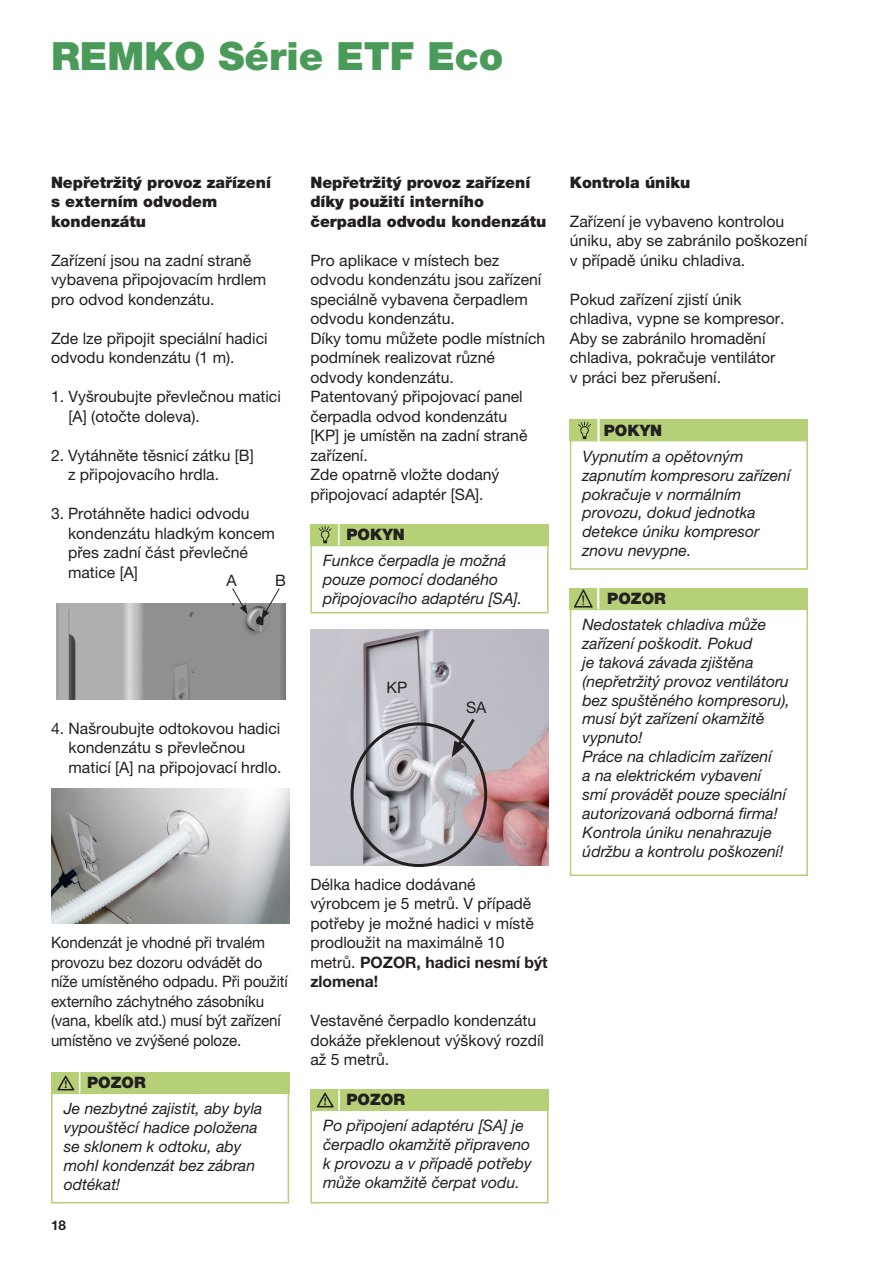
<style>
.page{position:relative;width:893px;height:1263px;background:#fff}
.page>*{position:absolute;margin:0;border:0;box-sizing:border-box;transform-origin:0 0}
.t1{font:900 39px "Helvetica Neue LT Pro";color:#4a9b5a}
.Základ{font:15.75px/19.5px "Helvetica Neue LT Pro";color:#231f20}
.Italic{font:italic 15.75px/18.9px "Helvetica Neue LT Pro";color:#231f20}
.Základ-2{font:15.75px/19.5px "Helvetica Neue LT Pro";color:#231f20;scale:.96 1}
.Nadpis_menší{font:900 15.75px/19.5px "Helvetica Neue LT Pro";color:#231f20}
.fließtext{font:900 15.75px "Helvetica Neue LT Pro";color:#231f20}
.Fließtext{font:900 15.75px "Helvetica Neue LT Pro";color:#231f20}
.fließtext_liste{font:15.75px "Helvetica Neue LT Pro";color:#231f20}
.t2{font:700 13.5px "Helvetica Neue LT Pro";color:#231f20}
.Inhalt{font:13.5px "Arial";color:#231f20}
.fließtext_liste-2{font:700 10.5px "Helvetica Neue LT Pro";color:#231f20}
.s1{font-weight:700}
</style>
<div class="page">
<div style="left:51px;top:1092px;width:238px;height:111px;border:2px solid #b5d077"></div>
<div style="left:51px;top:1072px;width:238px;height:21px;background:#b5d077"></div>
<svg style="left:57px;top:1072px;width:23px;height:21px"></svg>
<div style="left:310px;top:1109px;width:239px;height:94px;border:2px solid #b5d077"></div>
<div style="left:310px;top:1089px;width:239px;height:21px;background:#b5d077"></div>
<hr style="left:338px;top:1089px;width:2px;height:21px;background:#fff">
<svg style="left:317px;top:1092px;width:17px;height:15px"></svg>
<div style="left:310px;top:545px;width:239px;height:68px;border:2px solid #b5d077"></div>
<div style="left:310px;top:524px;width:239px;height:21px;background:#b5d077"></div>
<svg style="left:319px;top:526px;width:13px;height:17px"></svg>
<hr style="left:338px;top:524px;width:2px;height:21px;background:#fff">
<img style="left:56px;top:603px;width:230px;height:96px">
<svg style="left:232px;top:588px;width:15px;height:26px"></svg>
<svg style="left:261px;top:588px;width:19px;height:31px"></svg>
<img style="left:51px;top:788px;width:238px;height:135px">
<img style="left:310px;top:629px;width:239px;height:237px">
<svg style="left:452px;top:715px;width:26px;height:42px"></svg>
<div style="left:350px;top:722px;width:137px;height:145px;border:3px solid #231f20;border-radius:50%"></div>
<div style="left:570px;top:440px;width:238px;height:130px;border:2px solid #b5d077"></div>
<div style="left:570px;top:419px;width:238px;height:21px;background:#b5d077"></div>
<div style="left:597px;top:419px;width:3px;height:23px;border:2px solid #fff"></div>
<svg style="left:578px;top:421px;width:13px;height:18px"></svg>
<div style="left:570px;top:609px;width:238px;height:267px;border:2px solid #b5d077"></div>
<div style="left:570px;top:588px;width:238px;height:21px;background:#b5d077"></div>
<svg style="left:574px;top:589px;width:19px;height:19px"></svg>
<div style="left:597px;top:588px;width:2px;height:21px;border:2px solid #fff"></div>
<h1 class="t1" style="left:51px;top:33px;width:454px">REMKO Série ETF Eco</h1>
<p class="Nadpis_menší" style="left:51px;top:172px;width:221px">Nepřetržitý provoz zařízení s externím odvodem kondenzátu</p>
<p class="Základ" style="left:51px;top:250px;width:217px">Zařízení jsou na zadní straně vybavena připojovacím hrdlem pro odvod kondenzátu.</p>
<p class="Základ" style="left:51px;top:328px;width:218px">Zde lze připojit speciální hadici odvodu kondenzátu (1 m).</p>
<p class="Základ" style="left:69px;top:387px;width:214px;text-indent:-18px">1. Vyšroubujte převlečnou matici [A] (otočte doleva).</p>
<p class="Základ" style="left:68px;top:445px;width:187px;text-indent:-17px">2. Vytáhněte těsnicí zátku [B] z připojovacího hrdla.</p>
<p class="Základ" style="left:68px;top:504px;width:208px;text-indent:-17px">3. Protáhněte hadici odvodu kondenzátu hladkým koncem přes zadní část převlečné matice [A]</p>
<p class="fließtext_liste" style="left:227px;top:571px;width:12px">A</p>
<p class="fließtext_liste" style="left:275px;top:571px;width:12px">B</p>
<p class="Nadpis_menší" style="left:310px;top:172px;width:237px">Nepřetržitý provoz zařízení díky použití interního čerpadla odvodu kondenzátu</p>
<p class="Základ" style="left:310px;top:250px;width:236px">Pro aplikace v místech bez odvodu kondenzátu jsou zařízení speciálně vybavena čerpadlem odvodu kondenzátu.<br>Díky tomu můžete podle místních podmínek realizovat různé odvody kondenzátu.<br>Patentovaný připojovací panel čerpadla odvod kondenzátu<br>[KP] je umístěn na zadní straně zařízení.<br>Zde opatrně vložte dodaný připojovací adaptér [SA].</p>
<p class="fließtext" style="left:347px;top:525px;width:60px">POKYN</p>
<p class="Italic" style="left:323px;top:551px;width:200px">Funkce čerpadla je možná pouze pomocí dodaného připojovacího adaptéru [SA].</p>
<p class="Základ" style="left:69px;top:718px;width:214px;text-indent:-18px">4. Našroubujte odtokovou hadici kondenzátu s převlečnou maticí [A] na připojovací hrdlo.</p>
<p class="fließtext_liste" style="left:387px;top:677px;width:22px">KP</p>
<p class="fließtext_liste" style="left:466px;top:698px;width:22px">SA</p>
<p class="Základ-2" style="left:51px;top:933px;width:248px">Kondenzát je vhodné při trvalém provozu bez dozoru odvádět do níže umístěného odpadu. Při použití externího záchytného zásobníku (vana, kbelík atd.) musí být zařízení umístěno ve zvýšené poloze.</p>
<p class="fließtext_liste-2" style="left:64px;top:1077px;width:4px">!</p>
<p class="Fließtext" style="left:87px;top:1073px;width:60px">POZOR</p>
<p class="Italic" style="left:64px;top:1098px;width:200px">Je nezbytné zajistit, aby byla vypouštěcí hadice položena se sklonem k odtoku, aby mohl kondenzát bez zábran odtékat!</p>
<p class="t2" style="left:51px;top:1217px;width:17px">18</p>
<p class="Základ" style="left:310px;top:874px;width:239px">Délka hadice dodávané výrobcem je 5 metrů. V případě potřeby je možné hadici v místě prodloužit na maximálně 10 metrů. <span class="s1">POZOR, hadici nesmí být zlomena!</span></p>
<p class="Základ" style="left:310px;top:1011px;width:235px">Vestavěné čerpadlo kondenzátu dokáže překlenout výškový rozdíl až 5 metrů.</p>
<p class="fließtext_liste-2" style="left:324px;top:1094px;width:4px">!</p>
<p class="Fließtext" style="left:347px;top:1090px;width:60px">POZOR</p>
<p class="Italic" style="left:323px;top:1116px;width:210px">Po připojení adaptéru [SA] je čerpadlo okamžitě připraveno k provozu a v případě potřeby může okamžitě čerpat vodu.</p>
<p class="Nadpis_menší" style="left:570px;top:172px;width:122px">Kontrola úniku</p>
<p class="Základ" style="left:570px;top:211px;width:239px">Zařízení je vybaveno kontrolou úniku, aby se zabránilo poškození v případě úniku chladiva.</p>
<p class="Základ" style="left:570px;top:289px;width:216px">Pokud zařízení zjistí únik chladiva, vypne se kompresor.<br>Aby se zabránilo hromadění chladiva, pokračuje ventilátor v práci bez přerušení.</p>
<p class="fließtext" style="left:604px;top:421px;width:60px">POKYN</p>
<p class="Italic" style="left:583px;top:446px;width:209px">Vypnutím a opětovným zapnutím kompresoru zařízení pokračuje v normálním provozu, dokud jednotka detekce úniku kompresor znovu nevypne.</p>
<p class="Inhalt" style="left:581px;top:591px;width:5px">!</p>
<p class="fließtext" style="left:607px;top:589px;width:60px">POZOR</p>
<p class="Italic" style="left:583px;top:615px;width:209px">Nedostatek chladiva může zařízení poškodit. Pokud<br>je taková závada zjištěna (nepřetržitý provoz ventilátoru bez spuštěného kompresoru), musí být zařízení okamžitě vypnuto!<br>Práce na chladicím zařízení<br>a na elektrickém vybavení<br>smí provádět pouze speciální autorizovaná odborná firma!<br>Kontrola úniku nenahrazuje údržbu a kontrolu poškození!</p>
</div>
